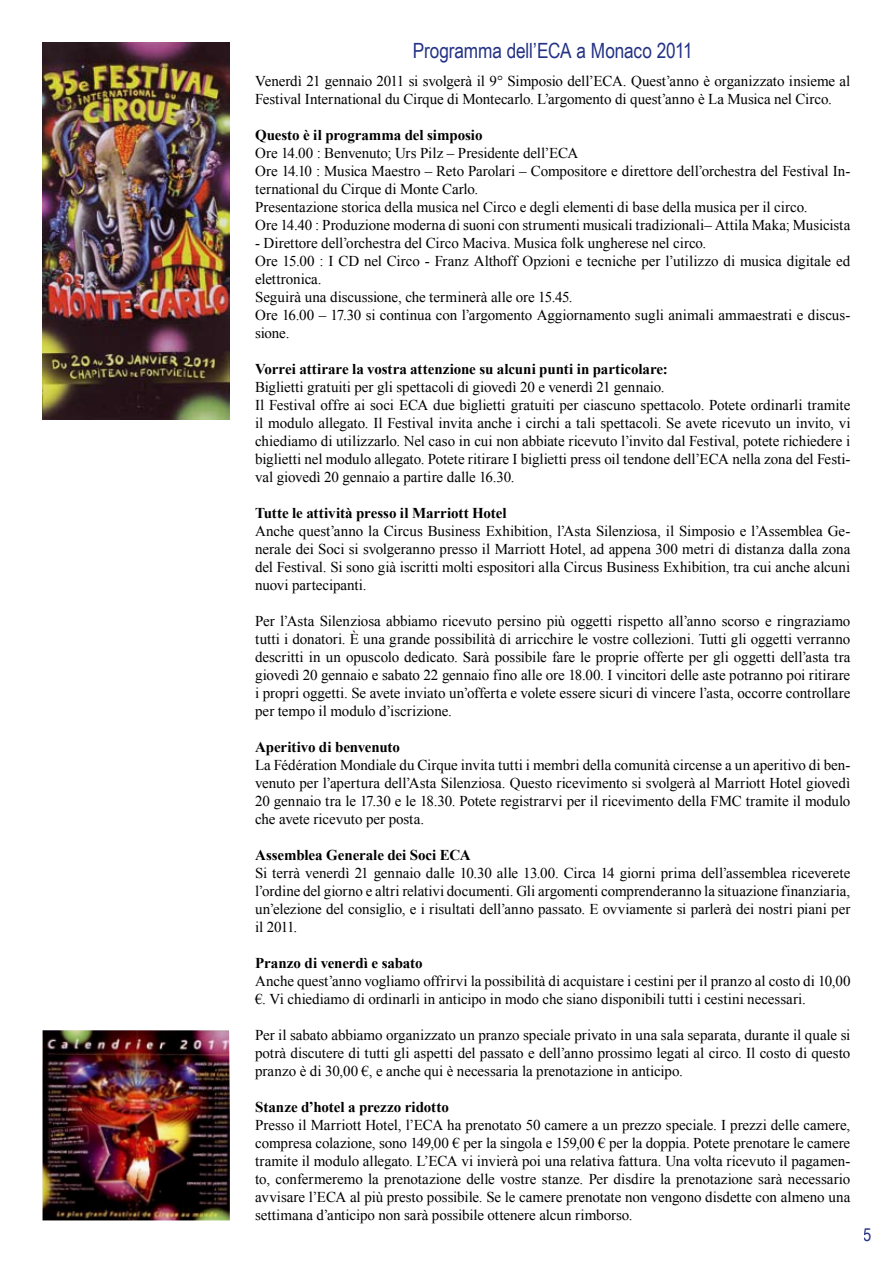
<style>
.page{position:relative;width:893px;height:1263px;background:#fff}
.page>*{position:absolute;margin:0;border:0;box-sizing:border-box;transform-origin:0 0}
.t1{font:21px "Arial Narrow";letter-spacing:-.005em;color:#243285}
.t2{font:18px "Arial Narrow";color:#243285}
.t3{font:15px/18px "Times New Roman";letter-spacing:-.005em;color:#000;text-align:justify}
.t4{font:700 15px "Times New Roman";letter-spacing:-.005em;color:#000}
</style>
<div class="page">
<img style="left:43px;top:43px;width:187px;height:376px">
<img style="left:43px;top:1030px;width:187px;height:190px">
<h1 class="t1" style="left:413px;top:35px;width:281px">Programma dell’ECA a Monaco 2011</h1>
<p class="t3" style="left:255px;top:71px;width:597px">Venerdì 21 gennaio 2011 si svolgerà il 9° Simposio dell’ECA. Quest’anno è organizzato insieme al<br>Festival International du Cirque di Montecarlo. L’argomento di quest’anno è La Musica nel Circo.</p>
<p class="t4" style="left:255px;top:124px;width:229px">Questo è il programma del simposio</p>
<p class="t3" style="left:255px;top:143px;width:597px;text-align:left">Ore 14.00 : Benvenuto; Urs Pilz – Presidente dell’ECA<br>Ore 14.10 : Musica Maestro – Reto Parolari – Compositore e direttore dell’orchestra del Festival In&shy;ternational du Cirque di Monte Carlo.<br>Presentazione storica della musica nel Circo e degli elementi di base della musica per il circo.<br>Ore 14.40 : Produzione moderna di suoni con strumenti musicali tradizionali– Attila Maka; Musicista</p>
<p class="t3" style="left:255px;top:233px;width:597px;text-align:left">- Direttore dell’orchestra del Circo Maciva. Musica folk ungherese nel circo.<br>Ore 15.00 : I CD nel Circo - Franz Althoff Opzioni e tecniche per l’utilizzo di musica digitale ed elettronica.<br>Seguirà una discussione, che terminerà alle ore 15.45.<br>Ore 16.00 – 17.30 si continua con l’argomento Aggiornamento sugli animali ammaestrati e discus&shy;sione.</p>
<p class="t4" style="left:255px;top:358px;width:414px">Vorrei attirare la vostra attenzione su alcuni punti in particolare:</p>
<p class="t3" style="left:255px;top:377px;width:597px;text-align:left">Biglietti gratuiti per gli spettacoli di giovedì 20 e venerdì 21 gennaio.<br>Il Festival offre ai soci ECA due biglietti gratuiti per ciascuno spettacolo. Potete ordinarli tramite il modulo allegato. Il Festival invita anche i circhi a tali spettacoli. Se avete ricevuto un invito, vi chiediamo di utilizzarlo. Nel caso in cui non abbiate ricevuto l’invito dal Festival, potete richiedere i biglietti nel modulo allegato. Potete ritirare I biglietti press oil tendone dell’ECA nella zona del Festi&shy;val giovedì 20 gennaio a partire dalle 16.30.</p>
<p class="t4" style="left:255px;top:502px;width:253px">Tutte le attività presso il Marriott Hotel</p>
<p class="t3" style="left:255px;top:521px;width:597px">Anche quest’anno la Circus Business Exhibition, l’Asta Silenziosa, il Simposio e l’Assemblea Ge&shy;nerale dei Soci si svolgeranno presso il Marriott Hotel, ad appena 300 metri di distanza dalla zona del Festival. Si sono già iscritti molti espositori alla Circus Business Exhibition, tra cui anche alcuni nuovi partecipanti.</p>
<p class="t3" style="left:255px;top:611px;width:597px">Per l’Asta Silenziosa abbiamo ricevuto persino più oggetti rispetto all’anno scorso e ringraziamo tutti i donatori. È una grande possibilità di arricchire le vostre collezioni. Tutti gli oggetti verranno descritti in un opuscolo dedicato. Sarà possibile fare le proprie offerte per gli oggetti dell’asta tra giovedì 20 gennaio e sabato 22 gennaio fino alle ore 18.00. I vincitori delle aste potranno poi ritirare i propri oggetti. Se avete inviato un’offerta e volete essere sicuri di vincere l’asta, occorre controllare per tempo il modulo d’iscrizione.</p>
<p class="t4" style="left:255px;top:736px;width:146px">Aperitivo di benvenuto</p>
<p class="t3" style="left:255px;top:755px;width:597px">La Fédération Mondiale du Cirque invita tutti i membri della comunità circense a un aperitivo di ben&shy;venuto per l’apertura dell’Asta Silenziosa. Questo ricevimento si svolgerà al Marriott Hotel giovedì 20 gennaio tra le 17.30 e le 18.30. Potete registrarvi per il ricevimento della FMC tramite il modulo che avete ricevuto per posta.</p>
<p class="t4" style="left:255px;top:844px;width:217px">Assemblea Generale dei Soci ECA</p>
<p class="t3" style="left:255px;top:863px;width:597px">Si terrà venerdì 21 gennaio dalle 10.30 alle 13.00. Circa 14 giorni prima dell’assemblea riceverete l’ordine del giorno e altri relativi documenti. Gli argomenti comprenderanno la situazione finanziaria, un’elezione del consiglio, e i risultati dell’anno passato. E ovviamente si parlerà dei nostri piani per il 2011.</p>
<p class="t4" style="left:255px;top:952px;width:169px">Pranzo di venerdì e sabato</p>
<p class="t3" style="left:255px;top:971px;width:597px">Anche quest’anno vogliamo offrirvi la possibilità di acquistare i cestini per il pranzo al costo di 10,00 €. Vi chiediamo di ordinarli in anticipo in modo che siano disponibili tutti i cestini necessari.</p>
<p class="t3" style="left:255px;top:1025px;width:597px">Per il sabato abbiamo organizzato un pranzo speciale privato in una sala separata, durante il quale si potrà discutere di tutti gli aspetti del passato e dell’anno prossimo legati al circo. Il costo di questo pranzo è di 30,00 €, e anche qui è necessaria la prenotazione in anticipo.</p>
<p class="t4" style="left:255px;top:1096px;width:195px">Stanze d’hotel a prezzo ridotto</p>
<p class="t3" style="left:255px;top:1115px;width:597px">Presso il Marriott Hotel, l’ECA ha prenotato 50 camere a un prezzo speciale. I prezzi delle camere, compresa colazione, sono 149,00 € per la singola e 159,00 € per la doppia. Potete prenotare le camere tramite il modulo allegato. L’ECA vi invierà poi una relativa fattura. Una volta ricevuto il pagamen&shy;to, confermeremo la prenotazione delle vostre stanze. Per disdire la prenotazione sarà necessario avvisare l’ECA al più presto possibile. Se le camere prenotate non vengono disdette con almeno una settimana d’anticipo non sarà possibile ottenere alcun rimborso.</p>
<p class="t2" style="left:864px;top:1221px;width:10px">5</p>
</div>
